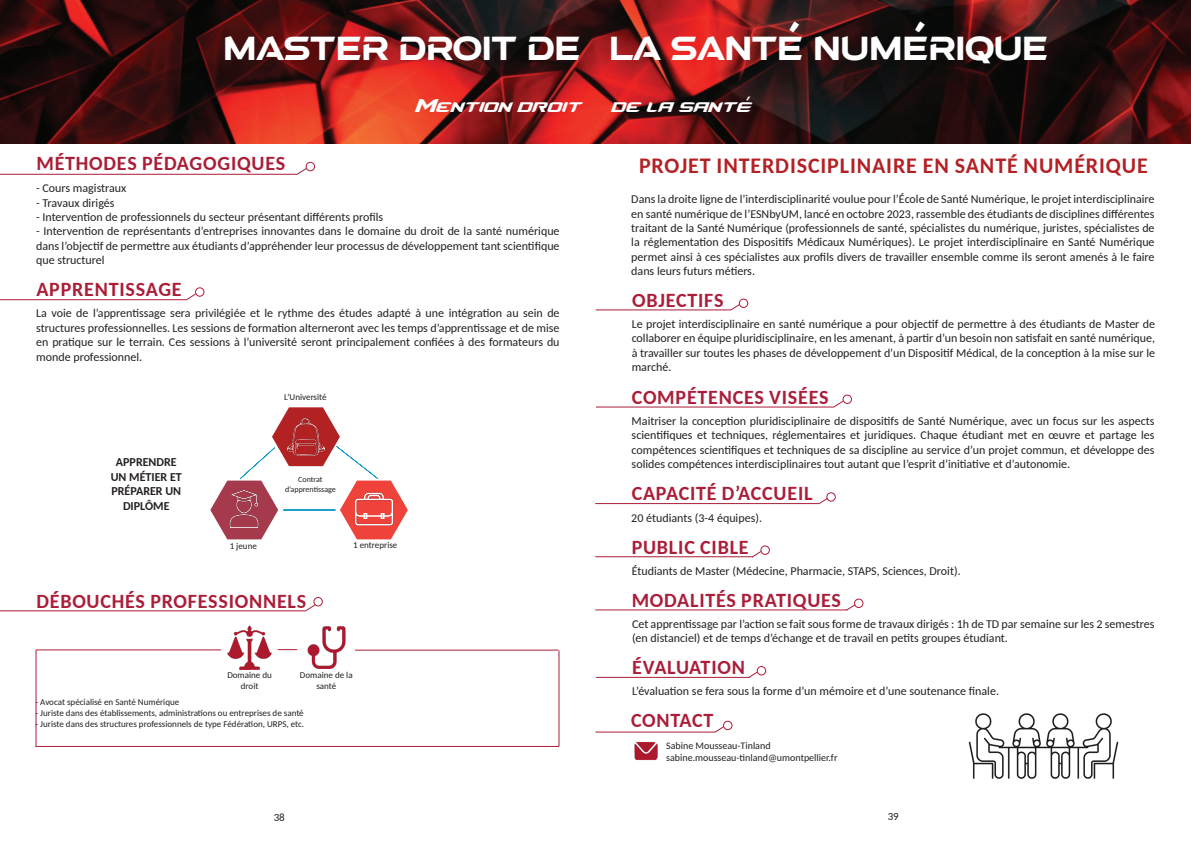
<style>
.page{position:relative;width:1191px;height:842px;background:#fff}
.page>*{position:absolute;margin:0;border:0;box-sizing:border-box;transform-origin:0 0}
.t1{font:30px "a Atmospheric";color:#fff}
.t2{font:italic 26px "Counter Strike";color:#fff}
.t3{font:700 22px "Carlito";letter-spacing:.04em;color:#b32125}
.t4{font:700 20px "Carlito";letter-spacing:.04em;color:#ab1d38}
.t5{font:700 20px "Carlito";letter-spacing:.04em;color:#ab1d36}
.t6{font:12px/14.4px "Carlito";color:#231f20;text-align:justify}
.t7{font:700 12px/14.4px "Carlito";color:#231f20;text-align:center}
.t8{font:11px "Carlito";color:#231f20}
.t9{font:10px "Carlito";color:#231f20}
.t10{font:9px/10.8px "Carlito";color:#231f20;text-align:center}
.t11{font:8px/9.6px "Carlito";color:#231f20;text-align:center}
</style>
<div class="page">
<img style="left:0;top:0;width:1191px;height:143px">
<hr style="left:0;top:174px;width:298px;height:1px;background:#ab1d36">
<svg style="left:296px;top:167px;width:12px;height:8px"></svg>
<div style="left:306px;top:162px;width:9px;height:9px;border:1px solid #ab1d36;border-radius:50%"></div>
<hr style="left:0;top:299px;width:187px;height:1px;background:#ab1d36">
<svg style="left:185px;top:294px;width:11px;height:7px"></svg>
<div style="left:195px;top:287px;width:9px;height:10px;border:1px solid #ab1d36;border-radius:50%"></div>
<svg style="left:210px;top:407px;width:198px;height:132px"></svg>
<img style="left:287px;top:418px;width:37px;height:37px">
<img style="left:226px;top:490px;width:37px;height:38px">
<img style="left:355px;top:490px;width:37px;height:38px">
<hr style="left:0;top:610px;width:306px;height:1px;background:#ab1d38">
<svg style="left:304px;top:605px;width:12px;height:7px"></svg>
<div style="left:313px;top:597px;width:10px;height:9px;border:1px solid #ab1d38;border-radius:50%"></div>
<img style="left:228px;top:625px;width:43px;height:44px">
<img style="left:307px;top:626px;width:39px;height:43px">
<hr style="left:36px;top:649px;width:185px;height:1px;background:#ab1d38">
<hr style="left:36px;top:650px;width:1px;height:96px;background:#ab1d38">
<hr style="left:36px;top:746px;width:523px;height:1px;background:#ab1d38">
<hr style="left:558px;top:651px;width:1px;height:95px;background:#ab1d38">
<hr style="left:355px;top:650px;width:203px;height:1px;background:#ab1d38">
<svg style="left:278px;top:649px;width:19px;height:1px"></svg>
<hr style="left:595px;top:309px;width:135px;height:1px;background:#ab1d38">
<div style="left:739px;top:299px;width:9px;height:9px;border:1px solid #ab1d38;border-radius:50%"></div>
<svg style="left:729px;top:303px;width:11px;height:8px"></svg>
<hr style="left:596px;top:406px;width:238px;height:1px;background:#ab1d38">
<svg style="left:832px;top:401px;width:11px;height:7px"></svg>
<div style="left:842px;top:395px;width:10px;height:9px;border:1px solid #ab1d38;border-radius:50%"></div>
<hr style="left:595px;top:556px;width:158px;height:1px;background:#ab1d38">
<div style="left:760px;top:545px;width:10px;height:10px;border:1px solid #ab1d38;border-radius:50%"></div>
<svg style="left:750px;top:550px;width:12px;height:8px"></svg>
<img style="left:968px;top:713px;width:151px;height:66px">
<hr style="left:595px;top:503px;width:224px;height:1px;background:#ab1d38">
<div style="left:826px;top:492px;width:9px;height:10px;border:1px solid #ab1d38;border-radius:50%"></div>
<svg style="left:817px;top:497px;width:12px;height:8px"></svg>
<hr style="left:595px;top:609px;width:252px;height:1px;background:#ab1d38">
<div style="left:854px;top:599px;width:9px;height:9px;border:1px solid #ab1d38;border-radius:50%"></div>
<svg style="left:845px;top:603px;width:11px;height:8px"></svg>
<hr style="left:596px;top:677px;width:153px;height:1px;background:#ab1d38">
<div style="left:756px;top:666px;width:10px;height:9px;border:1px solid #ab1d38;border-radius:50%"></div>
<svg style="left:747px;top:671px;width:11px;height:7px"></svg>
<hr style="left:595px;top:731px;width:120px;height:1px;background:#ab1d38">
<svg style="left:713px;top:726px;width:10px;height:7px"></svg>
<div style="left:723px;top:721px;width:9px;height:9px;border:1px solid #ab1d38;border-radius:50%"></div>
<img style="left:634px;top:742px;width:24px;height:19px">
<svg style="left:789px;top:22px;width:10px;height:11px"></svg>
<svg style="left:914px;top:22px;width:11px;height:11px"></svg>
<p class="t1" style="left:223px;top:35px;width:359px">MASTER DROIT DE</p>
<p class="t1" style="left:609px;top:36px;width:440px">LA SANTE NUMERIQUE</p>
<p class="t2" style="left:610px;top:89px;width:152px">delasanté</p>
<p class="t2" style="left:414px;top:89px;width:178px">Mentiondroit</p>
<p class="t5" style="left:36px;top:150px;width:250px">MÉTHODES PÉDAGOGIQUES</p>
<p class="t6" style="left:36px;top:180px;width:92px">- Cours magistraux</p>
<p class="t6" style="left:36px;top:195px;width:80px">- Travaux dirigés</p>
<p class="t6" style="left:36px;top:209px;width:348px">- Intervention de professionnels du secteur présentant différents profils</p>
<p class="t6" style="left:36px;top:224px;width:525px">- Intervention de représentants d’entreprises innovantes dans le domaine du droit de la santé numérique dans l’objectif de permettre aux étudiants d’appréhender leur processus de développement tant scientifique que structurel</p>
<p class="t5" style="left:36px;top:276px;width:147px">APPRENTISSAGE</p>
<p class="t6" style="left:36px;top:306px;width:525px">La voie de l’apprentissage sera privilégiée et le rythme des études adapté à une intégration au sein de structures professionnelles. Les sessions de formation alterneront avec les temps d’apprentissage et de mise en pratique sur le terrain. Ces sessions à l’université seront principalement confiées à des formateurs du monde professionnel.</p>
<p class="t7" style="left:111px;top:455px;width:73px">APPRENDRE<br>UN MÉTIER ET<br>PRÉPARER UN<br>DIPLÔME</p>
<p class="t10" style="left:284px;top:391px;width:44px">L’Université</p>
<p class="t11" style="left:285px;top:474px;width:52px">Contrat d’apprentissage</p>
<p class="t10" style="left:230px;top:540px;width:29px">1 jeune</p>
<p class="t10" style="left:353px;top:539px;width:46px">1 entreprise</p>
<p class="t4" style="left:36px;top:587px;width:271px">DÉBOUCHÉS PROFESSIONNELS</p>
<p class="t10" style="left:227px;top:669px;width:46px">Domaine du droit</p>
<p class="t10" style="left:300px;top:669px;width:54px">Domaine de la</p>
<p class="t10" style="left:316px;top:680px;width:21px">santé</p>
<p class="t10" style="left:36px;top:696px;width:145px">- Avocat spécialisé en Santé Numérique</p>
<p class="t10" style="left:36px;top:707px;width:270px">- Juriste dans des établissements, administrations ou entreprises de santé</p>
<p class="t10" style="left:36px;top:718px;width:270px">- Juriste dans des structures professionnels de type Fédération, URPS, etc.</p>
<p class="t3" style="left:639px;top:150px;width:510px">PROJET INTERDISCIPLINAIRE EN SANTÉ NUMÉRIQUE</p>
<p class="t6" style="left:631px;top:191px;width:525px">Dans la droite ligne de l’interdisciplinarité voulue pour l’École de Santé Numérique, le projet interdisciplinaire en santé numérique de l’ESNbyUM, lancé en octobre 2023, rassemble des étudiants de disciplines différentes traitant de la Santé Numérique (professionnels de santé, spécialistes du numérique, juristes, spécialistes de la réglementation des Dispositifs Médicaux Numériques). Le projet interdisciplinaire en Santé Numérique permet ainsi à ces spécialistes aux profils divers de travailler ensemble comme ils seront amenés à le faire dans leurs futurs métiers.</p>
<p class="t4" style="left:632px;top:286px;width:93px">OBJECTIFS</p>
<p class="t6" style="left:631px;top:316px;width:525px">Le projet interdisciplinaire en santé numérique a pour objectif de permettre à des étudiants de Master de collaborer en équipe pluridisciplinaire, en les amenant, à partir d’un besoin non satisfait en santé numérique, à travailler sur toutes les phases de développement d’un Dispositif Médical, de la conception à la mise sur le marché.</p>
<p class="t4" style="left:632px;top:384px;width:198px">COMPÉTENCES VISÉES</p>
<p class="t6" style="left:631px;top:413px;width:524px">Maitriser la conception pluridisciplinaire de dispositifs de Santé Numérique, avec un focus sur les aspects scientifiques et techniques, réglementaires et juridiques. Chaque étudiant met en œuvre et partage les compétences scientifiques et techniques de sa discipline au service d’un projet commun, et développe des solides compétences interdisciplinaires tout autant que l’esprit d’initiative et d’autonomie.</p>
<p class="t4" style="left:631px;top:480px;width:182px">CAPACITÉ D’ACCUEIL</p>
<p class="t6" style="left:631px;top:510px;width:132px">20 étudiants (3-4 équipes).</p>
<p class="t4" style="left:631px;top:533px;width:118px">PUBLIC CIBLE</p>
<p class="t6" style="left:631px;top:563px;width:330px">Étudiants de Master (Médecine, Pharmacie, STAPS, Sciences, Droit).</p>
<p class="t4" style="left:631px;top:586px;width:211px">MODALITÉS PRATIQUES</p>
<p class="t6" style="left:632px;top:616px;width:524px">Cet apprentissage par l’action se fait sous forme de travaux dirigés : 1h de TD par semaine sur les 2 semestres (en distanciel) et de temps d’échange et de travail en petits groupes étudiant.</p>
<p class="t4" style="left:632px;top:654px;width:114px">ÉVALUATION</p>
<p class="t6" style="left:632px;top:683px;width:368px">L’évaluation se fera sous la forme d’un mémoire et d’une soutenance finale.</p>
<p class="t4" style="left:631px;top:707px;width:84px">CONTACT</p>
<p class="t9" style="left:666px;top:739px;width:106px">Sabine Mousseau-Tinland</p>
<p class="t9" style="left:666px;top:751px;width:173px">sabine.mousseau-tinland@umontpellier.fr</p>
<p class="t8" style="left:274px;top:809px;width:13px">38</p>
<p class="t8" style="left:887px;top:809px;width:13px">39</p>
</div>
